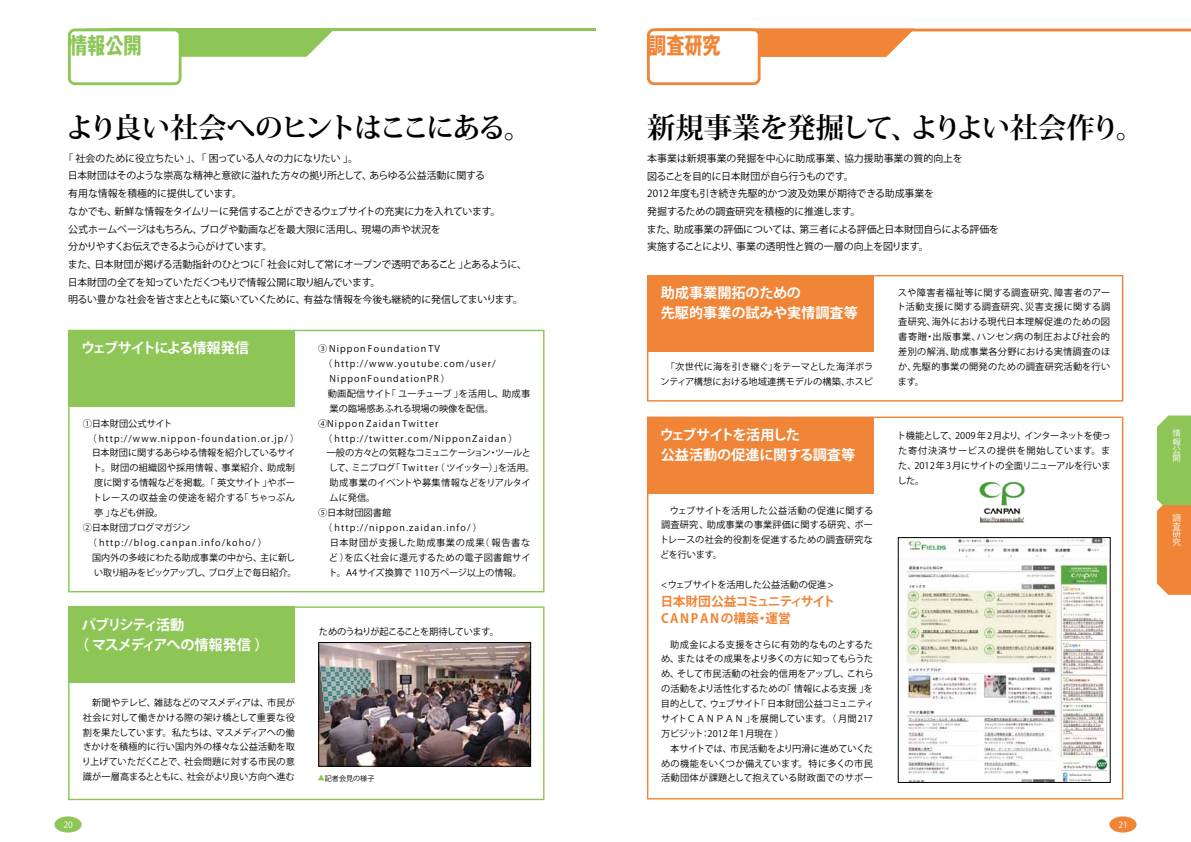
<style>
.page{position:relative;width:1191px;height:842px;background:#fff}
.page>*{position:absolute;margin:0;border:0;box-sizing:border-box;transform-origin:0 0}
.t1{font:700 28.3px "Koz Min Pro";letter-spacing:-.03em;color:#000}
.t2{font:700 28.3px "Koz Min Pro";letter-spacing:-.09em;color:#000}
.t3{font:700 22.7px "Gothic MB101 Pro";color:#8dc556;scale:.8 1}
.t4{font:700 22.7px "Gothic MB101 Pro";color:#f08437;scale:.8 1}
.t5{font:700 14.2px/19.8px "Koz Go Pro";letter-spacing:-.02em;color:#fff}
.t6{font:700 14.2px/19.8px "Koz Go Pro";color:#fff}
.t7{font:700 14.2px/19.8px "Koz Go Pro";letter-spacing:-.09em;color:#fff}
.t8{font:700 14.2px "Koz Go Pro";letter-spacing:-.095em;color:#fff}
.t9{font:700 12.8px/16.3px "Koz Go Pro";color:#f08437}
.t10{font:9.9px/17.7px "Koz Go Pro";letter-spacing:-.02em;color:#000}
.t11{font:9.9px/17.7px "Koz Go Pro";color:#000}
.t12{font:9.2px/14.9px "Koz Go Pro";letter-spacing:.01em;color:#000;text-align:justify}
.t13{font:9.2px "Koz Go Pro";letter-spacing:.125em;color:#000}
.t14{font:9.2px "Koz Go Pro";letter-spacing:-.04em;color:#000}
.t15{font:9.2px "Koz Go Pro";letter-spacing:-.01em;color:#000}
.t16{font:9.2px "Koz Go Pro";letter-spacing:-.055em;color:#000}
.t17{font:9.2px "Koz Go Pro";letter-spacing:-.045em;color:#000}
.t18{font:9.2px "Koz Go Pro";letter-spacing:.03em;color:#000}
.t19{font:9.2px "Koz Go Pro";letter-spacing:.035em;color:#000}
.t20{font:9.2px "Koz Go Pro";letter-spacing:.065em;color:#000}
.t21{font:9.2px "Koz Go Pro";letter-spacing:-.09em;color:#000}
.t22{font:9.2px "Koz Go Pro";letter-spacing:-.03em;color:#000}
.t23{font:8.5px "Koz Go Pro";color:#fff}
.t24{font:8.2px/8.2px "Koz Go Pro";color:#fff;text-align:justify;scale:1.04 1}
.t25{font:7.1px "Koz Go Pro";color:#000}
.t26{font:7.1px "Koz Go Pro";color:#8dc556}
</style>
<div class="page">
<hr style="left:656px;top:29px;width:535px;height:2px;background:#f08437">
<svg style="left:760px;top:31px;width:154px;height:26px;background:#f18f4a"></svg>
<div style="left:647px;top:275px;width:226px;height:77px;background:#f08437"></div>
<div style="left:647px;top:275px;width:476px;height:126px;border:1px solid #f08437"></div>
<div style="left:68px;top:330px;width:227px;height:76px;background:#8dc556"></div>
<div style="left:68px;top:330px;width:476px;height:262px;border:1px solid #8dc556"></div>
<div style="left:68px;top:607px;width:227px;height:76px;background:#8dc556"></div>
<div style="left:68px;top:606px;width:476px;height:194px;border:1px solid #8dc556"></div>
<div style="left:647px;top:417px;width:226px;height:76px;background:#f08437"></div>
<div style="left:1109px;top:816px;width:27px;height:16px;background:#f08437;border-radius:50%"></div>
<div style="left:54px;top:816px;width:28px;height:16px;background:#8dc556;border-radius:50%"></div>
<hr style="left:109px;top:28px;width:486px;height:3px;background:#8dc556">
<svg style="left:181px;top:31px;width:152px;height:26px;background:#97ca66"></svg>
<svg style="left:1157px;top:416px;width:34px;height:179px;background:#c0a64b"></svg>
<div style="left:68px;top:28px;width:113px;height:57px;border:3px solid #8dc556;border-radius:6px"></div>
<div style="left:647px;top:28px;width:113px;height:57px;border:3px solid #f08437;border-radius:6px"></div>
<img style="left:906px;top:539px;width:202px;height:241px">
<img style="left:320px;top:644px;width:209px;height:120px">
<div style="left:318px;top:642px;width:213px;height:124px;border:1px solid #000"></div>
<img style="left:979px;top:481px;width:46px;height:42px">
<h2 class="t3" style="left:69px;top:26px;width:92px">情報公開</h2>
<h2 class="t4" style="left:648px;top:27px;width:92px">調査研究</h2>
<h1 class="t2" style="left:66px;top:107px;width:468px">より良い社会へのヒントはここにある。</h1>
<p class="t10" style="left:68px;top:149px;width:461px;text-indent:-4px">「社会のために役立ちたい」、「困っている人々の力になりたい」。<br>日本財団はそのような崇高な精神と意欲に溢れた方々の拠り所として、あらゆる公益活動に関する<br>有用な情報を積極的に提供しています。<br>なかでも、新鮮な情報をタイムリーに発信することができるウェブサイトの充実に力を入れています。<br>公式ホームページはもちろん、ブログや動画などを最大限に活用し、現場の声や状況を<br>分かりやすくお伝えできるよう心がけています。<br>また、日本財団が掲げる活動指針のひとつに「社会に対して常にオープンで透明であること」とあるように、日本財団の全てを知っていただくつもりで情報公開に取り組んでいます。<br>明るい豊かな社会を皆さまとともに築いていくために、有益な情報を今後も継続的に発信してまいります。</p>
<h3 class="t8" style="left:68px;top:339px;width:182px">　ウェブサイトによる情報発信</h3>
<p class="t12" style="left:83px;top:416px;width:91px">①日本財団公式サイト</p>
<p class="t13" style="left:88px;top:432px;width:213px">（http://www.nippon-foundation.or.jp/）</p>
<p class="t14" style="left:83px;top:447px;width:214px">　日本財団に関するあらゆる情報を紹介しているサイ</p>
<p class="t12" style="left:93px;top:461px;width:203px">ト。財団の組織図や採用情報、事業紹介、助成制</p>
<p class="t15" style="left:94px;top:477px;width:202px">度に関する情報などを掲載。「英文サイト」やボー</p>
<p class="t18" style="left:93px;top:492px;width:203px">トレースの収益金の使途を紹介する「ちゃっぷん</p>
<p class="t12" style="left:94px;top:505px;width:71px">亭」なども併設。</p>
<p class="t22" style="left:83px;top:521px;width:109px">②日本財団ブログマガジン</p>
<p class="t13" style="left:83px;top:536px;width:185px">　（http://blog.canpan.info/koho/）</p>
<p class="t12" style="left:92px;top:550px;width:204px">国内外の多岐にわたる助成事業の中から、主に新し</p>
<p class="t14" style="left:94px;top:566px;width:204px">い取り組みをピックアップし、ブログ上で毎日紹介。</p>
<h3 class="t7" style="left:68px;top:616px;width:202px">　パブリシティ活動<br>　（マスメディアへの情報発信）</h3>
<p class="t12" style="left:82px;top:695px;width:214px">　新聞やテレビ、雑誌などのマスメディアは、市民が社会に対して働きかける際の架け橋として重要な役割を果たしています。私たちは、マスメディアへの働きかけを積極的に行い国内外の様々な公益活動を取り上げていただくことで、社会問題に対する市民の意識が一層高まるとともに、社会がより良い方向へ進む</p>
<p class="t13" style="left:318px;top:343px;width:123px">③ NipponFoundationTV</p>
<p class="t13" style="left:318px;top:358px;width:179px">　（http://www.youtube.com/user/</p>
<p class="t13" style="left:330px;top:373px;width:122px">NipponFoundationPR）</p>
<p class="t12" style="left:318px;top:386px;width:213px">　動画配信サイト「ユーチューブ」を活用し、助成事</p>
<p class="t12" style="left:330px;top:401px;width:166px">業の臨場感あふれる現場の映像を配信。</p>
<p class="t13" style="left:318px;top:417px;width:122px">④NipponZaidanTwitter</p>
<p class="t13" style="left:318px;top:432px;width:201px">　（http://twitter.com/NipponZaidan）</p>
<p class="t17" style="left:327px;top:447px;width:206px">一般の方々との気軽なコミュニケーション・ツールと</p>
<p class="t16" style="left:329px;top:462px;width:207px">して、ミニブログ「 Tw i t t e r（ツイッター）」を活用。</p>
<p class="t15" style="left:330px;top:477px;width:203px">助成事業のイベントや募集情報などをリアルタイ</p>
<p class="t12" style="left:330px;top:490px;width:47px">ムに発信。</p>
<p class="t12" style="left:318px;top:505px;width:74px">⑤日本財団図書館</p>
<p class="t13" style="left:318px;top:521px;width:165px">　（http://nippon.zaidan.info/）</p>
<p class="t20" style="left:330px;top:536px;width:202px">日本財団が支援した助成事業の成果（報告書な</p>
<p class="t19" style="left:329px;top:551px;width:203px">ど）を広く社会に還元するための電子図書館サイ</p>
<p class="t12" style="left:328px;top:565px;width:195px">ト。A4 サイズ換算で 110 万ページ以上の情報。</p>
<p class="t21" style="left:319px;top:626px;width:182px">ためのうねりが起こることを期待しています。</p>
<p class="t26" style="left:325px;top:782px;width:9px;rotate:-180deg">▼</p>
<p class="t25" style="left:325px;top:773px;width:51px">記者会見の様子</p>
<h1 class="t1" style="left:647px;top:107px;width:498px">新規事業を発掘して、よりよい社会作り。</h1>
<p class="t11" style="left:647px;top:150px;width:354px">本事業は新規事業の発掘を中心に助成事業、協力援助事業の質的向上を<br>図ることを目的に日本財団が自ら行うものです。<br>2012 年度も引き続き先駆的かつ波及効果が期待できる助成事業を<br>発掘するための調査研究を積極的に推進します。<br>また、助成事業の評価については、第三者による評価と日本財団自らによる評価を実施することにより、事業の透明性と質の一層の向上を図ります。</p>
<h3 class="t6" style="left:646px;top:284px;width:213px">　助成事業開拓のための<br>　先駆的事業の試みや実情調査等</h3>
<p class="t12" style="left:897px;top:285px;width:215px">スや障害者福祉等に関する調査研究、障害者のアート活動支援に関する調査研究、災害支援に関する調査研究、海外における現代日本理解促進のための図書寄贈・出版事業、ハンセン病の制圧および社会的差別の解消、助成事業各分野における実情調査のほか、先駆的事業の開発のための調査研究活動を行います。</p>
<p class="t12" style="left:660px;top:359px;width:214px;text-align:center">「次世代に海を引き継ぐ」をテーマとした海洋ボランティア構想における地域連携モデルの構築、ホスピ</p>
<h3 class="t5" style="left:646px;top:426px;width:210px">　ウェブサイトを活用した<br>　公益活動の促進に関する調査等</h3>
<p class="t12" style="left:659px;top:503px;width:215px;text-indent:10px">ウェブサイトを活用した公益活動の促進に関する調査研究、助成事業の事業評価に関する研究、ボートレースの社会的役割を促進するための調査研究などを行います。</p>
<p class="t12" style="left:661px;top:577px;width:174px">&lt;ウェブサイトを活用した公益活動の促進 &gt;</p>
<h3 class="t9" style="left:660px;top:594px;width:176px">日本財団公益コミュニティサイト<br>CANPANの構築・運営</h3>
<p class="t12" style="left:661px;top:637px;width:215px;text-indent:9px">助成金による支援をさらに有効的なものとするため、またはその成果をより多くの方に知ってもらうため、そして市民活動の社会的信用をアップし、これらの活動をより活性化するための｢情報による支援｣を目的として、ウェブサイト「日本財団公益コミュニティサイトＣＡＮＰＡＮ」を展開しています。（月間 217万ビジット：2012 年 1月現在）</p>
<p class="t12" style="left:661px;top:741px;width:213px;text-indent:9px">本サイトでは、市民活動をより円滑に進めていくための機能をいくつか備えています。特に多くの市民活動団体が課題として抱えている財政面でのサポー</p>
<p class="t12" style="left:897px;top:428px;width:215px">ト機能として、2009 年 2月より、インターネットを使った寄付決済サービスの提供を開始しています。また、2012 年 3月にサイトの全面リニューアルを行いました。</p>
<p class="t23" style="left:63px;top:819px;width:11px">20</p>
<p class="t23" style="left:1118px;top:819px;width:11px">21</p>
<p class="t24" style="left:1172px;top:430px;width:9px">情報公開</p>
<p class="t24" style="left:1172px;top:514px;width:9px">調査研究</p>
</div>
